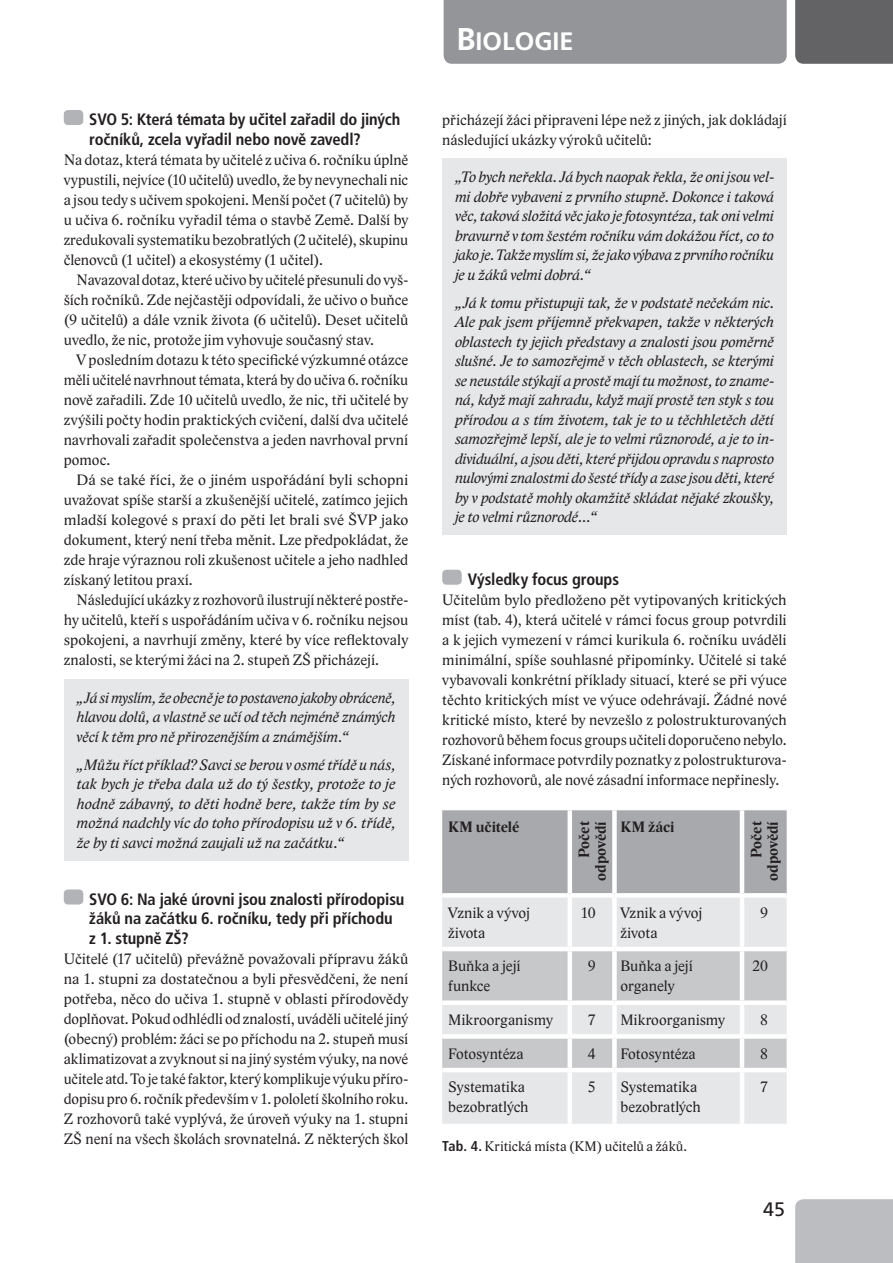
<style>
.page{position:relative;width:893px;height:1263px;background:#fff}
.page>*{position:absolute;margin:0;border:0;box-sizing:border-box;transform-origin:0 0}
.t1{font:25.2px "Frutiger LT Com Bold SC800";color:#fff}
.t2{font:19.5px "Frutiger LT Com";color:#231f20}
.t3{font:700 condensed 16.5px/20px "Frutiger LT Com";letter-spacing:-.01em;color:#231f20}
.t4{font:15.45px/20px "Lido STF";color:#231f20;text-align:justify}
.t5{font:italic 15.45px/19.5px "Lido STF";letter-spacing:-.005em;color:#231f20;text-align:justify}
.t6{font:700 15.45px/16.5px "Lido STF";letter-spacing:.005em;color:#231f20;text-align:right}
.t7{font:14.25px "Lido STF";letter-spacing:.005em;color:#231f20}
.s1{font-size:31.5px}
.s2{font-family:"Frutiger LT Com";font-weight:700;font-stretch:condensed}
</style>
<div class="page">
<div style="left:795px;top:0;width:98px;height:64px;background:#636366"></div>
<div style="left:795px;top:1199px;width:98px;height:64px;background:#bcbdc0"></div>
<div style="left:444px;top:0;width:343px;height:64px;background:#939598"></div>
<div style="left:64px;top:110px;width:19px;height:15px;background:#b2b3b7;border-radius:4px"></div>
<div style="left:64px;top:889px;width:19px;height:15px;background:#b2b3b7;border-radius:4px"></div>
<div style="left:442px;top:570px;width:20px;height:15px;background:#b2b3b7;border-radius:4px"></div>
<div style="left:442px;top:810px;width:345px;height:83px;background:#a8a9ad"></div>
<div style="left:442px;top:898px;width:345px;height:226px;background:#e6e7e9"></div>
<svg style="left:442px;top:951px;width:345px;height:117px"></svg>
<hr style="left:568px;top:810px;width:4px;height:83px;background:#fff">
<div style="left:612px;top:810px;width:5px;height:83px;background:#fff"></div>
<hr style="left:740px;top:810px;width:4px;height:83px;background:#fff">
<hr style="left:568px;top:898px;width:4px;height:49px;background:#fff">
<div style="left:612px;top:898px;width:5px;height:49px;background:#fff"></div>
<hr style="left:740px;top:898px;width:4px;height:49px;background:#fff">
<hr style="left:442px;top:947px;width:128px;height:4px;background:#fff">
<hr style="left:570px;top:947px;width:44px;height:4px;background:#fff">
<hr style="left:568px;top:951px;width:4px;height:49px;background:#fff">
<hr style="left:614px;top:947px;width:128px;height:4px;background:#fff">
<div style="left:612px;top:951px;width:5px;height:49px;background:#fff"></div>
<hr style="left:742px;top:947px;width:45px;height:4px;background:#fff">
<hr style="left:740px;top:951px;width:4px;height:49px;background:#fff">
<div style="left:442px;top:1000px;width:128px;height:5px;background:#fff"></div>
<div style="left:570px;top:1000px;width:44px;height:5px;background:#fff"></div>
<hr style="left:568px;top:1005px;width:4px;height:29px;background:#fff">
<div style="left:614px;top:1000px;width:128px;height:5px;background:#fff"></div>
<div style="left:612px;top:1005px;width:5px;height:29px;background:#fff"></div>
<div style="left:742px;top:1000px;width:45px;height:5px;background:#fff"></div>
<hr style="left:740px;top:1005px;width:4px;height:29px;background:#fff">
<div style="left:442px;top:1034px;width:128px;height:5px;background:#fff"></div>
<div style="left:570px;top:1034px;width:44px;height:5px;background:#fff"></div>
<hr style="left:568px;top:1039px;width:4px;height:29px;background:#fff">
<div style="left:614px;top:1034px;width:128px;height:5px;background:#fff"></div>
<div style="left:612px;top:1039px;width:5px;height:29px;background:#fff"></div>
<div style="left:742px;top:1034px;width:45px;height:5px;background:#fff"></div>
<hr style="left:740px;top:1039px;width:4px;height:29px;background:#fff">
<hr style="left:442px;top:1068px;width:128px;height:4px;background:#fff">
<hr style="left:570px;top:1068px;width:44px;height:4px;background:#fff">
<hr style="left:568px;top:1072px;width:4px;height:52px;background:#fff">
<hr style="left:614px;top:1068px;width:128px;height:4px;background:#fff">
<div style="left:612px;top:1072px;width:5px;height:52px;background:#fff"></div>
<hr style="left:742px;top:1068px;width:45px;height:4px;background:#fff">
<hr style="left:740px;top:1072px;width:4px;height:52px;background:#fff">
<div style="left:64px;top:679px;width:344px;height:181px;background:#e6e7e9"></div>
<div style="left:442px;top:159px;width:345px;height:376px;background:#e6e7e9"></div>
<p class="t3" style="left:89px;top:109px;width:313px">SVO 5: Která témata by učitel zařadil do jiných ročníků, zcela vyřadil nebo nově zavedl?</p>
<p class="t4" style="left:64px;top:150px;width:346px">Na dotaz, která témata by učitelé z učiva 6. ročníku úplně vypustili, nejvíce (10 učitelů) uvedlo, že by nevynechali nic a jsou tedy s učivem spokojeni. Menší počet (7 učitelů) by u učiva 6. ročníku vyřadil téma o stavbě Země. Další by zredukovali systematiku bezobratlých (2 učitelé), skupinu členovců (1 učitel) a ekosystémy (1 učitel).</p>
<p class="t4" style="left:64px;top:270px;width:346px;text-indent:13px">Navazoval dotaz, které učivo by učitelé přesunuli do vyš&shy;ších ročníků. Zde nejčastěji odpovídali, že učivo o buňce (9 učitelů) a dále vznik života (6 učitelů). Deset učitelů uvedlo, že nic, protože jim vyhovuje současný stav.</p>
<p class="t4" style="left:64px;top:350px;width:346px;text-indent:13px">Vposledním dotazu k této specifické výzkumné otázce měli učitelé navrhnout témata, která by do učiva 6. ročníku nově zařadili. Zde 10 učitelů uvedlo, že nic, tři učitelé by zvýšili počty hodin praktických cvičení, další dva učitelé navrhovali zařadit společenstva a jeden navrhoval první pomoc.</p>
<p class="t4" style="left:64px;top:470px;width:346px;text-indent:13px">Dá se také říci, že o jiném uspořádání byli schopni uvažovat spíše starší a zkušenější učitelé, zatímco jejich mladší kolegové s praxí do pěti let brali své ŠVP jako dokument, který není třeba měnit. Lze předpokládat, že zde hraje výraznou roli zkušenost učitele a jeho nadhled získaný letitou praxí.</p>
<p class="t4" style="left:64px;top:590px;width:346px;text-indent:13px">Následující ukázky z rozhovorů ilustrují některé postře&shy;hy učitelů, kteří s uspořádáním učiva v 6. ročníku nejsou spokojeni, a navrhují změny, které by více reflektovaly znalosti, se kterými žáci na 2. stupeň ZŠ přicházejí.</p>
<p class="t5" style="left:77px;top:688px;width:320px">„Já si myslím, že obecně je to postaveno jakoby obráceně, hlavou dolů, a vlastně se učí od těch nejméně známých věcí k těm pro ně přirozenějším a známějším.“</p>
<p class="t5" style="left:77px;top:755px;width:320px">„Můžu říct příklad? Savci se berou v osmé třídě u nás, tak bych je třeba dala už do tý šestky, protože to je hodně zábavný, to děti hodně bere, takže tím by se možná nadchly víc do toho přírodopisu už v 6. třídě, že by ti savci možná zaujali už na začátku.“</p>
<p class="t3" style="left:89px;top:889px;width:317px">SVO 6: Na jaké úrovni jsou znalosti přírodopisu žáků na začátku 6. ročníku, tedy při příchodu<br>z 1. stupně ZŠ?</p>
<p class="t4" style="left:64px;top:949px;width:346px">Učitelé (17 učitelů) převážně považovali přípravu žáků na 1. stupni za dostatečnou a byli přesvědčeni, že není potřeba, něco do učiva 1. stupně v oblasti přírodovědy doplňovat. Pokud odhlédli od znalostí, uváděli učitelé jiný (obecný) problém: žáci se po příchodu na 2. stupeň musí aklimatizovat a zvyknout si na jiný systém výuky, na nové učitele atd. To je také faktor, který komplikuje výuku příro&shy;dopisu pro 6. ročník především v 1. pololetí školního roku.<br>Z rozhovorů také vyplývá, že úroveň výuky na 1. stupni ZŠ není na všech školách srovnatelná. Z některých škol</p>
<h1 class="t1" style="left:456px;top:27px;width:119px"><span class="s1">B</span>IOLOGIE</h1>
<p class="t4" style="left:442px;top:110px;width:346px">přicházejí žáci připraveni lépe než z jiných, jak dokládají následující ukázky výroků učitelů:</p>
<p class="t5" style="left:455px;top:167px;width:320px">„To bych neřekla. Já bych naopak řekla, že oni jsou vel&shy;mi dobře vybaveni z prvního stupně. Dokonce i taková věc, taková složitá věc jako je fotosyntéza, tak oni velmi bravurně v tom šestém ročníku vám dokážou říct, co to jako je. Takže myslím si, že jako výbava z prvního ročníku je u žáků velmi dobrá.“</p>
<p class="t5" style="left:455px;top:293px;width:320px">„Já k tomu přistupuji tak, že v podstatě nečekám nic.<br>Ale pak jsem příjemně překvapen, takže v některých oblastech ty jejich představy a znalosti jsou poměrně slušné. Je to samozřejmě v těch oblastech, se kterými se neustále stýkají a prostě mají tu možnost, to zname&shy;ná, když mají zahradu, když mají prostě ten styk s tou přírodou a s tím životem, tak je to u těchhletěch dětí samozřejmě lepší, ale je to velmi různorodé, a je to in&shy;dividuální, a jsou děti, které přijdou opravdu s naprosto nulovými znalostmi do šesté třídy a zase jsou děti, které by v podstatě mohly okamžitě skládat nějaké zkoušky, je to velmi různorodé…“</p>
<p class="t3" style="left:468px;top:569px;width:153px">Výsledky focus groups</p>
<p class="t4" style="left:442px;top:590px;width:346px">Učitelům bylo předloženo pět vytipovaných kritických míst (tab. 4), která učitelé v rámci focus group potvrdili a k jejich vymezení v rámci kurikula 6. ročníku uváděli minimální, spíše souhlasné připomínky. Učitelé si také vybavovali konkrétní příklady situací, které se při výuce těchto kritických míst ve výuce odehrávají. Žádné nové kritické místo, které by nevzešlo z polostrukturovaných rozhovorů během focus groups učiteli doporučeno nebylo.<br>Získané informace potvrdily poznatky z polostrukturova&shy;ných rozhovorů, ale nové zásadní informace nepřinesly.</p>
<p class="t6" style="left:448px;top:819px;width:72px">KM učitelé</p>
<p class="t6" style="left:576px;top:881px;width:61px;rotate:-90deg">Počet odpovědí</p>
<p class="t6" style="left:620px;top:819px;width:56px">KM žáci</p>
<p class="t6" style="left:748px;top:881px;width:61px;rotate:-90deg">Počet odpovědí</p>
<p class="t4" style="left:448px;top:903px;width:83px">Vznik a vývoj života</p>
<p class="t4" style="left:581px;top:903px;width:17px">10</p>
<p class="t4" style="left:620px;top:903px;width:83px">Vznik a vývoj života</p>
<p class="t4" style="left:760px;top:903px;width:9px">9</p>
<p class="t4" style="left:448px;top:956px;width:74px">Buňka a její funkce</p>
<p class="t4" style="left:588px;top:956px;width:9px">9</p>
<p class="t4" style="left:620px;top:956px;width:74px">Buňka a její organely</p>
<p class="t4" style="left:752px;top:956px;width:17px">20</p>
<p class="t4" style="left:448px;top:1010px;width:106px">Mikroorganismy</p>
<p class="t4" style="left:588px;top:1010px;width:9px">7</p>
<p class="t4" style="left:620px;top:1010px;width:106px">Mikroorganismy</p>
<p class="t4" style="left:760px;top:1010px;width:9px">8</p>
<p class="t4" style="left:448px;top:1044px;width:77px">Fotosyntéza</p>
<p class="t4" style="left:588px;top:1044px;width:9px">4</p>
<p class="t4" style="left:620px;top:1044px;width:77px">Fotosyntéza</p>
<p class="t4" style="left:760px;top:1044px;width:9px">8</p>
<p class="t4" style="left:448px;top:1077px;width:82px">Systematika bezobratlých</p>
<p class="t4" style="left:588px;top:1077px;width:9px">5</p>
<p class="t4" style="left:620px;top:1077px;width:82px">Systematika bezobratlých</p>
<p class="t4" style="left:760px;top:1077px;width:9px">7</p>
<p class="t7" style="left:442px;top:1139px;width:246px"><span class="s2">Tab. 4.</span> Kritická místa (KM) učitelů a žáků.</p>
<p class="t2" style="left:763px;top:1197px;width:23px">45</p>
</div>
